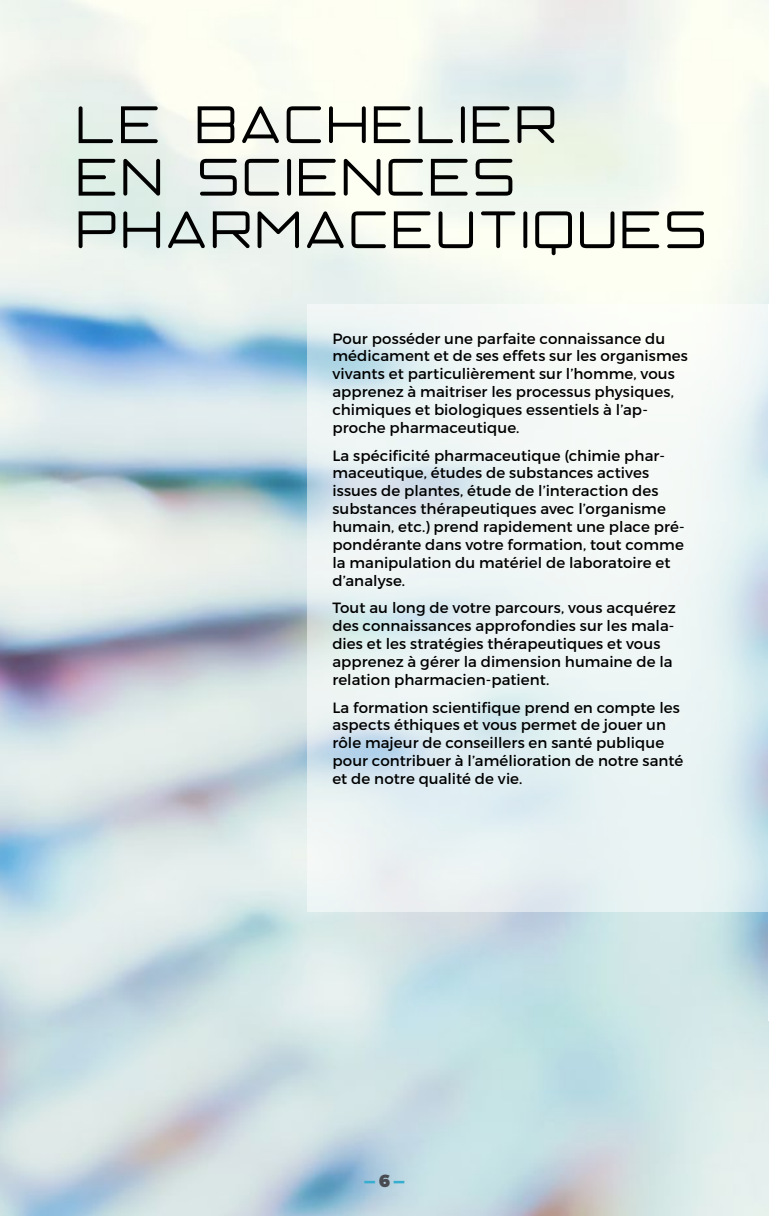
<style>
.page{position:relative;width:769px;height:1216px;background:#fff}
.page>*{position:absolute;margin:0;border:0;box-sizing:border-box;transform-origin:0 0}
.t1{font:52.5px/52.5px "Sagoma";letter-spacing:-.01em;color:#000}
.t2{font:900 17.5px "Montserrat";color:#37aecf}
.t3{font:14.88px/17.8px "Montserrat";letter-spacing:.005em;color:#000}
.s1{color:#494b52}
</style>
<div class="page">
<img style="left:0;top:0;width:769px;height:1215px">
<svg style="left:308px;top:304px;width:461px;height:608px;fill:#ebf4f4"></svg>
<h1 class="t1" style="left:74px;top:97px;width:635px">LE BACHELIER<br>EN SCIENCES<br>PHARMACEUTIQUES</h1>
<p class="t3" style="left:332px;top:329px;width:357px">Pour posséder une parfaite connaissance du médicament et de ses effets sur les organismes vivants et particulièrement sur l’homme, vous apprenez à maitriser les processus physiques, chimiques et biologiques essentiels à l’ap&shy;proche pharmaceutique.</p>
<p class="t3" style="left:332px;top:446px;width:354px">La spécificité pharmaceutique (chimie phar&shy;maceutique, études de substances actives issues de plantes, étude de l’interaction des substances thérapeutiques avec l’organisme humain, etc.) prend rapidement une place pré&shy;pondérante dans votre formation, tout comme la manipulation du matériel de laboratoire et d’analyse.</p>
<p class="t3" style="left:332px;top:599px;width:345px">Tout au long de votre parcours, vous acquérez des connaissances approfondies sur les mala&shy;dies et les stratégies thérapeutiques et vous apprenez à gérer la dimension humaine de la relation pharmacien-patient.</p>
<p class="t3" style="left:332px;top:698px;width:352px">La formation scientifique prend en compte les aspects éthiques et vous permet de jouer un rôle majeur de conseillers en santé publique pour contribuer à l’amélioration de notre santé et de notre qualité de vie.</p>
<p class="t2" style="left:364px;top:1169px;width:42px">—<span class="s1">6</span>—</p>
</div>
